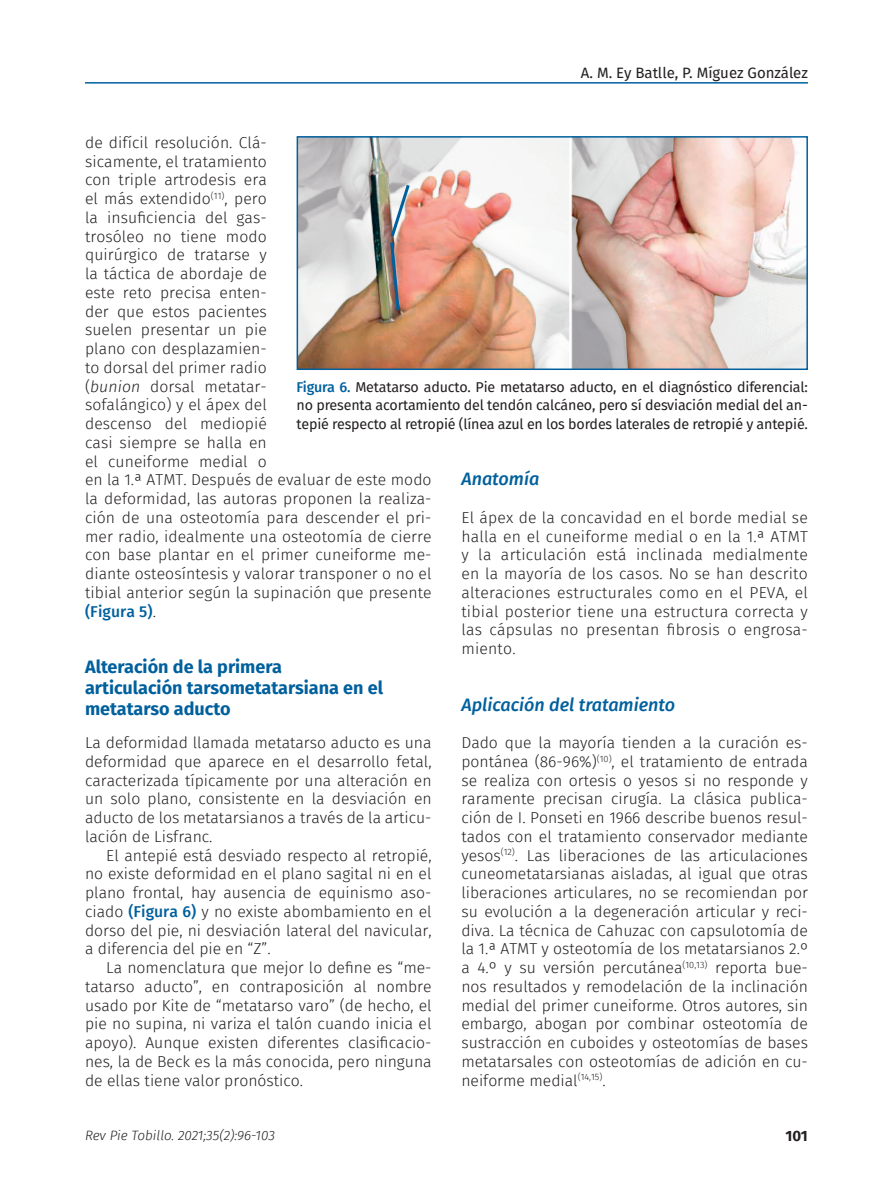
<style>
.page{position:relative;width:893px;height:1191px;background:#fff}
.page>*{position:absolute;margin:0;border:0;box-sizing:border-box;transform-origin:0 0}
.Ladillo{font:700 18px/21px "Fira Sans FS";color:#00609d}
.Subladillo{font:italic 500 18px "Fira Sans FS";color:#00609d}
.Primer_párrafo{font:300 15.75px/18.8px "Fira Sans FS";letter-spacing:.005em;color:#231f20;text-align:justify}
.Párrafo_general{font:300 15.75px/18.8px "Fira Sans FS";color:#231f20;text-align:justify}
.t1{font:15px "Fira Sans FS";letter-spacing:-.005em;color:#231f20}
.t2{font:700 15px "Fira Sans FS";color:#231f20}
.Pie_de_foto{font:14.25px/18.8px "Fira Sans FS";letter-spacing:-.01em;color:#231f20;text-align:justify}
.t3{font:italic 300 13.5px "Fira Sans FS";color:#231f20}
.s1{font-style:italic}
.s2{font-weight:500;color:#00609d}
</style>
<div class="page">
<hr style="left:85px;top:82px;width:723px;height:2px;background:#00609d">
<img style="left:300px;top:139px;width:505px;height:228px">
<div style="left:297px;top:136px;width:511px;height:234px;border:2px solid #00609d"></div>
<img style="left:388px;top:181px;width:24px;height:132px">
<p class="t1" style="left:581px;top:62px;width:229px">A. M. Ey Batlle, P. Míguez González</p>
<p class="Primer_párrafo" style="left:85px;top:133px;width:348px;text-align:left">de difícil resolución. Clá-<br>sicamente, el tratamiento<br>con triple artrodesis era<br>el más extendido<sup>(11)</sup>, pero<br>la insuficiencia del gas-<br>trosóleo no tiene modo<br>quirúrgico de tratarse y<br>la táctica de abordaje de<br>este reto precisa enten-<br>der que estos pacientes<br>suelen presentar un pie<br>plano con desplazamien-<br>to dorsal del primer radio<br>(<span class="s1">bunion</span> dorsal metatar-<br>sofalángico) y el ápex del<br>descenso del mediopié<br>casi siempre se halla en<br>el cuneiforme medial o<br>en la 1.ª ATMT. Después de evaluar de este modo la deformidad, las autoras proponen la realiza&shy;ción de una osteotomía para descender el pri&shy;mer radio, idealmente una osteotomía de cierre con base plantar en el primer cuneiforme me&shy;diante osteosíntesis y valorar transponer o no el tibial anterior según la supinación que presente <span class="s2">(Figura 5)</span>.</p>
<p class="Ladillo" style="left:85px;top:655px;width:299px">Alteración de la primera articulación tarsometatarsiana en el metatarso aducto</p>
<p class="Primer_párrafo" style="left:85px;top:733px;width:348px">La deformidad llamada metatarso aducto es una deformidad que aparece en el desarrollo fetal, caracterizada típicamente por una alteración en un solo plano, consistente en la desviación en aducto de los metatarsianos a través de la articu&shy;lación de Lisfranc.</p>
<p class="Párrafo_general" style="left:85px;top:845px;width:348px;text-indent:21px">El antepié está desviado respecto al retropié, no existe deformidad en el plano sagital ni en el plano frontal, hay ausencia de equinismo aso&shy;ciado <span class="s2">(Figura 6)</span> y no existe abombamiento en el dorso del pie, ni desviación lateral del navicular, a diferencia del pie en “Z”.</p>
<p class="Párrafo_general" style="left:85px;top:958px;width:348px;text-indent:21px">La nomenclatura que mejor lo define es “me&shy;tatarso aducto”, en contraposición al nombre usado por Kite de “metatarso varo” (de hecho, el pie no supina, ni variza el talón cuando inicia el apoyo). Aunque existen diferentes clasificacio&shy;nes, la de Beck es la más conocida, pero ninguna de ellas tiene valor pronóstico.</p>
<p class="Pie_de_foto" style="left:297px;top:377px;width:513px"><span class="s2">Figura 6.</span> Metatarso aducto. Pie metatarso aducto, en el diagnóstico diferencial: no presenta acortamiento del tendón calcáneo, pero sí desviación medial del an&shy;tepié respecto al retropié (línea azul en los bordes laterales de retropié y antepié.</p>
<p class="Subladillo" style="left:461px;top:466px;width:79px">Anatomía</p>
<p class="Primer_párrafo" style="left:461px;top:508px;width:348px">El ápex de la concavidad en el borde medial se halla en el cuneiforme medial o en la 1.ª ATMT y la articulación está inclinada medialmente en la mayoría de los casos. No se han descrito alteraciones estructurales como en el PEVA, el tibial posterior tiene una estructura correcta y las cápsulas no presentan fibrosis o engrosa&shy;miento.</p>
<p class="Subladillo" style="left:461px;top:691px;width:215px">Aplicación del tratamiento</p>
<p class="Primer_párrafo" style="left:461px;top:733px;width:348px">Dado que la mayoría tienden a la curación es&shy;pontánea (86-96%)<sup>(10)</sup>, el tratamiento de entrada se realiza con ortesis o yesos si no responde y raramente precisan cirugía. La clásica publica&shy;ción de I. Ponseti en 1966 describe buenos resul&shy;tados con el tratamiento conservador mediante yesos<sup>(12)</sup>. Las liberaciones de las articulaciones cuneometatarsianas aisladas, al igual que otras liberaciones articulares, no se recomiendan por su evolución a la degeneración articular y reci&shy;diva. La técnica de Cahuzac con capsulotomía de la 1.ª ATMT y osteotomía de los metatarsianos 2.º a 4.º y su versión percutánea<sup>(10,13)</sup> reporta bue&shy;nos resultados y remodelación de la inclinación medial del primer cuneiforme. Otros autores, sin embargo, abogan por combinar osteotomía de sustracción en cuboides y osteotomías de bases metatarsales con osteotomías de adición en cu&shy;neiforme medial<sup>(14,15)</sup>.</p>
<p class="t3" style="left:85px;top:1125px;width:191px">Rev Pie Tobillo. 2021;35(2):96-103</p>
<p class="t2" style="left:786px;top:1124px;width:24px">101</p>
</div>
